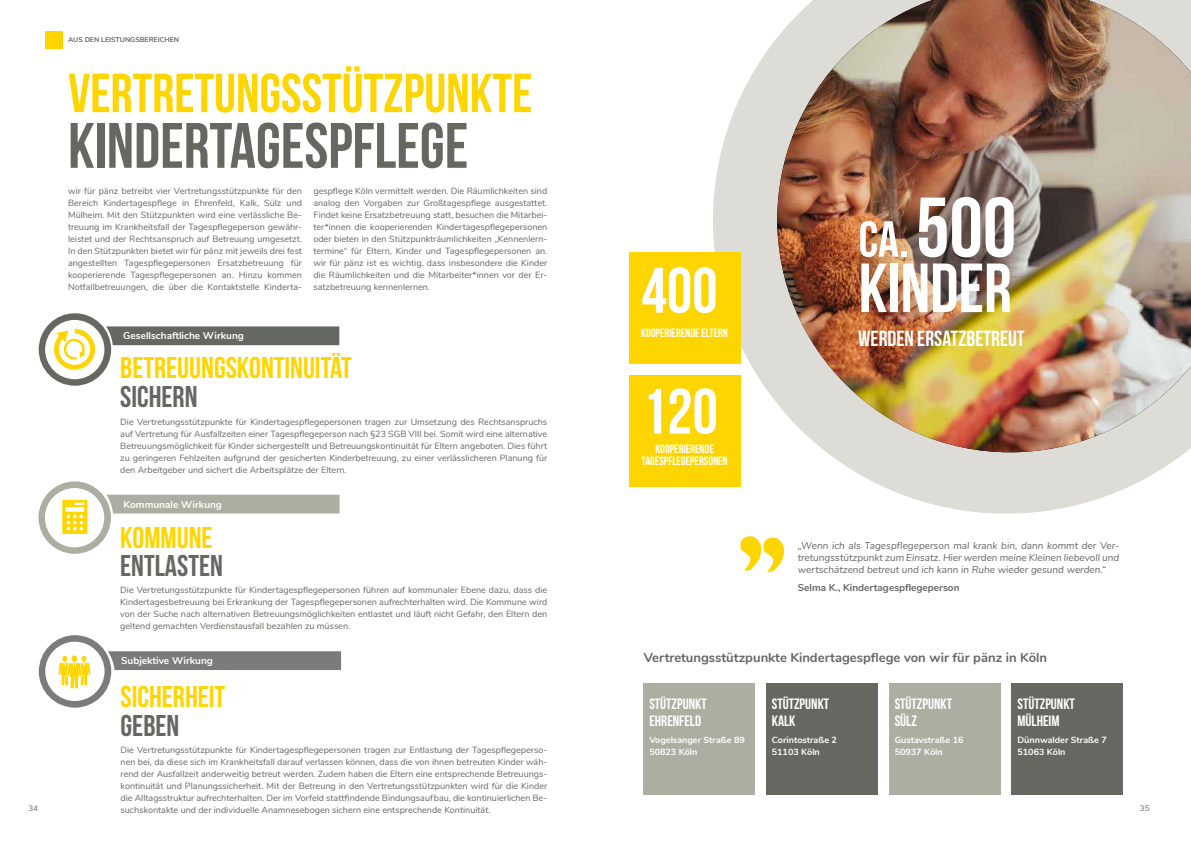
<style>
.page{position:relative;width:1191px;height:842px;background:#fff}
.page>*{position:absolute;margin:0;border:0;box-sizing:border-box;transform-origin:0 0}
.t1{font:69.4px "Bebas Neue";color:#fff}
.t2{font:64px "Bebas Neue";color:#656861}
.t3{font:64px "Bebas Neue";color:#fff}
.t4{font:55px "Bebas Neue";color:#ffd500}
.t5{font:50.6px "Bebas Neue";color:#fff}
.t6{font:30px "Bebas Neue";color:#ffd500}
.t7{font:30px "Bebas Neue";color:#656861}
.t8{font:21.9px "Bebas Neue";color:#fff}
.t9{font:15px/17px "Bebas Neue";color:#fff}
.t10{font:700 13px "Nunito";color:#656861}
.t11{font:12px/12px "Bebas Neue";color:#fff;text-align:center}
.t12{font:italic 10px/12px "Nunito";color:#656861;text-align:justify}
.t13{font:700 10px "Nunito";color:#fff}
.t14{font:700 10px "Nunito";color:#656861}
.t15{font:9px/12px "Nunito";color:#656861;text-align:justify}
.t16{font:700 9px/12px "Nunito";color:#fff}
.t17{font:8px "Nunito";color:#656861}
.t18{font:700 7px "Nunito";color:#656861}
.s1{font-size:84.4px}
</style>
<div class="page">
<svg style="left:713px;top:38px;width:473px;height:476px;fill:#dddcd7"></svg>
<img style="left:777px;top:0;width:414px;height:452px">
<div style="left:45px;top:31px;width:17px;height:17px;background:#ffd500"></div>
<div style="left:39px;top:481px;width:72px;height:73px;background:#aeada2;border-radius:36px"></div>
<div style="left:45px;top:488px;width:59px;height:59px;background:#fff;border-radius:50%"></div>
<div style="left:106px;top:495px;width:233px;height:18px;background:#aeada2"></div>
<div style="left:39px;top:313px;width:72px;height:73px;background:#656861;border-radius:36px"></div>
<div style="left:45px;top:320px;width:59px;height:59px;background:#fff;border-radius:50%"></div>
<svg style="left:54px;top:329px;width:41px;height:41px"></svg>
<div style="left:106px;top:326px;width:233px;height:19px;background:#656861"></div>
<div style="left:39px;top:635px;width:72px;height:73px;background:#7c7b7b;border-radius:36px"></div>
<div style="left:45px;top:642px;width:60px;height:59px;background:#fff;border-radius:50%"></div>
<div style="left:108px;top:651px;width:233px;height:19px;background:#7c7b7b"></div>
<svg style="left:62px;top:500px;width:25px;height:34px"></svg>
<svg style="left:58px;top:655px;width:32px;height:33px"></svg>
<svg style="left:740px;top:536px;width:44px;height:36px"></svg>
<div style="left:643px;top:683px;width:112px;height:111px;background:#aeada2"></div>
<div style="left:889px;top:683px;width:111px;height:111px;background:#aeada2"></div>
<div style="left:766px;top:683px;width:111px;height:111px;background:#656861"></div>
<div style="left:1011px;top:683px;width:112px;height:111px;background:#656861"></div>
<div style="left:629px;top:252px;width:111px;height:112px;background:#ffd500"></div>
<div style="left:629px;top:375px;width:111px;height:111px;background:#ffd500"></div>
<p class="t18" style="left:68px;top:34px;width:113px">AUS DEN LEISTUNGSBEREICHEN</p>
<h3 class="t4" style="left:68px;top:63px;width:466px">VERTRETUNGSSTÜTZPUNKTE</h3>
<h2 class="t2" style="left:68px;top:111px;width:402px">KINDERTAGESPFLEGE</h2>
<p class="t15" style="left:68px;top:184px;width:235px">wir für pänz betreibt vier Vertretungsstützpunkte für den Bereich Kindertagespflege in Ehrenfeld, Kalk, Sülz und Mülheim. Mit den Stützpunkten wird eine verlässliche Be&shy;treuung im Krankheitsfall der Tagespflegeperson gewähr&shy;leistet und der Rechtsanspruch auf Betreuung umgesetzt.<br>In den Stützpunkten bietet wir für pänz mit jeweils drei fest angestellten Tagespflegepersonen Ersatzbetreuung für kooperierende Tagespflegepersonen an. Hinzu kommen Notfallbetreuungen, die über die Kontaktstelle Kinderta-</p>
<p class="t15" style="left:313px;top:184px;width:235px">gespflege Köln vermittelt werden. Die Räumlichkeiten sind analog den Vorgaben zur Großtagespflege ausgestattet.<br>Findet keine Ersatzbetreuung statt, besuchen die Mitarbei&shy;ter*innen die kooperierenden Kindertagespflegepersonen oder bieten in den Stützpunkträumlichkeiten „Kennenlern&shy;termine“ für Eltern, Kinder und Tagespflegepersonen an. wir für pänz ist es wichtig, dass insbesondere die Kinder die Räumlichkeiten und die Mitarbeiter*innen vor der Er&shy;satzbetreuung kennenlernen.</p>
<p class="t13" style="left:123px;top:329px;width:122px">Gesellschaftliche Wirkung</p>
<h3 class="t6" style="left:120px;top:351px;width:233px">BETREUUNGSKONTINUITÄT</h3>
<h3 class="t7" style="left:120px;top:380px;width:79px">SICHERN</h3>
<p class="t15" style="left:120px;top:415px;width:428px">Die Vertretungsstützpunkte für Kindertagespflegepersonen tragen zur Umsetzung des Rechtsanspruchs auf Vertretung für Ausfallzeiten einer Tagespflegeperson nach §23 SGB VIII bei. Somit wird eine alternative Betreuungsmöglichkeit für Kinder sichergestellt und Betreuungskontinuität für Eltern angeboten. Dies führt zu geringeren Fehlzeiten aufgrund der gesicherten Kinderbetreuung, zu einer verlässlicheren Planung für den Arbeitgeber und sichert die Arbeitsplätze der Eltern.</p>
<p class="t13" style="left:124px;top:497px;width:100px">Kommunale Wirkung</p>
<h3 class="t6" style="left:120px;top:521px;width:94px">KOMMUNE</h3>
<h3 class="t7" style="left:120px;top:549px;width:104px">ENTLASTEN</h3>
<p class="t15" style="left:120px;top:584px;width:428px">Die Vertretungsstützpunkte für Kindertagespflegepersonen führen auf kommunaler Ebene dazu, dass die Kindertagesbetreuung bei Erkrankung der Tagespflegepersonen aufrechterhalten wird. Die Kommune wird von der Suche nach alternativen Betreuungsmöglichkeiten entlastet und läuft nicht Gefahr, den Eltern den geltend gemachten Verdienstausfall bezahlen zu müssen.</p>
<h2 class="t3" style="left:641px;top:255px;width:78px">400</h2>
<h3 class="t11" style="left:641px;top:327px;width:88px">KOOPERIERENDE ELTERN</h3>
<h2 class="t3" style="left:642px;top:376px;width:78px">120</h2>
<h3 class="t11" style="left:641px;top:442px;width:88px">KOOPERIERENDE<br>TAGESPFLEGEPERSONEN</h3>
<h3 class="t5" style="left:858px;top:211px;width:159px">CA. <span class="s1">500</span></h3>
<h1 class="t1" style="left:858px;top:250px;width:155px">KINDER</h1>
<h3 class="t8" style="left:858px;top:326px;width:168px">WERDEN ERSATZBETREUT</h3>
<p class="t12" style="left:798px;top:539px;width:323px">„Wenn ich als Tagespflegeperson mal krank bin, dann kommt der Ver&shy;tretungsstützpunkt zum Einsatz. Hier werden meine Kleinen liebevoll und wertschätzend betreut und ich kann in Ruhe wieder gesund werden.“</p>
<p class="t14" style="left:798px;top:580px;width:163px">Selma K., Kindertagespflegeperson</p>
<h3 class="t10" style="left:643px;top:648px;width:405px">Vertretungsstützpunkte Kindertagespflege von wir für pänz in Köln</h3>
<h3 class="t9" style="left:649px;top:695px;width:59px">STÜTZPUNKT<br>EHRENFELD</h3>
<p class="t16" style="left:649px;top:734px;width:97px">Vogelsanger Straße 89<br>50823 Köln</p>
<p class="t13" style="left:121px;top:653px;width:93px">Subjektive Wirkung</p>
<h3 class="t6" style="left:121px;top:680px;width:106px">SICHERHEIT</h3>
<h3 class="t7" style="left:121px;top:709px;width:60px">GEBEN</h3>
<p class="t15" style="left:121px;top:744px;width:428px">Die Vertretungsstützpunkte für Kindertagespflegepersonen tragen zur Entlastung der Tagespflegeperso&shy;nen bei, da diese sich im Krankheitsfall darauf verlassen können, dass die von ihnen betreuten Kinder wäh&shy;rend der Ausfallzeit anderweitig betreut werden. Zudem haben die Eltern eine entsprechende Betreuungs&shy;kontinuität und Planungssicherheit. Mit der Betreung in den Vertretungsstützpunkten wird für die Kinder die Alltagsstruktur aufrechterhalten. Der im Vorfeld stattfindende Bindungsaufbau, die kontinuierlichen Be&shy;suchskontakte und der individuelle Anamnesebogen sichern eine entsprechende Kontinuität.</p>
<h3 class="t9" style="left:772px;top:695px;width:59px">STÜTZPUNKT<br>KALK</h3>
<p class="t16" style="left:772px;top:734px;width:67px">Corintostraße 2<br>51103 Köln</p>
<h3 class="t9" style="left:894px;top:695px;width:59px">STÜTZPUNKT<br>SÜLZ</h3>
<p class="t16" style="left:894px;top:734px;width:70px">Gustavstraße 16<br>50937 Köln</p>
<h3 class="t9" style="left:1017px;top:695px;width:59px">STÜTZPUNKT<br>MÜLHEIM</h3>
<p class="t16" style="left:1017px;top:734px;width:91px">Dünnwalder Straße 7<br>51063 Köln</p>
<p class="t17" style="left:28px;top:802px;width:11px">34</p>
<p class="t17" style="left:1140px;top:802px;width:11px">35</p>
</div>
